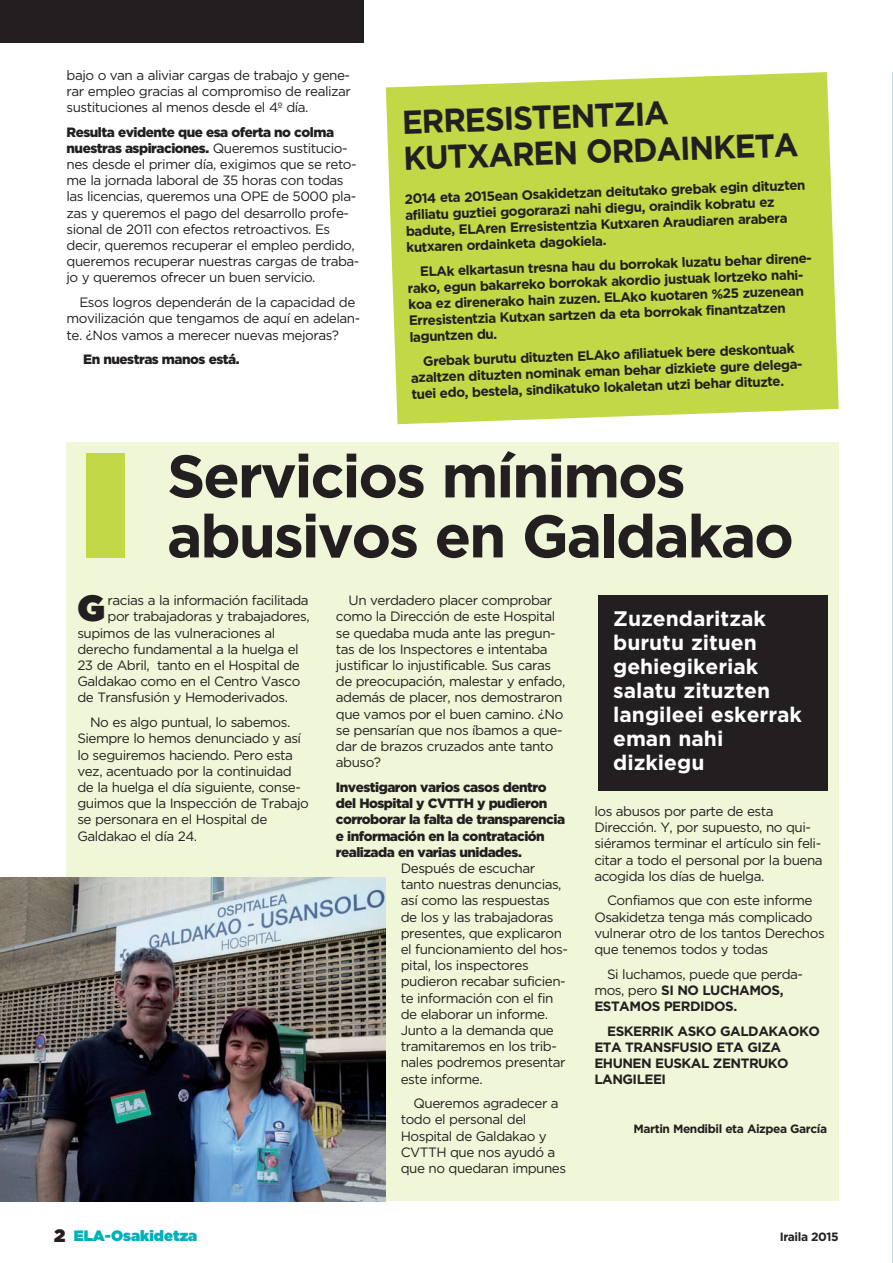
<style>
.page{position:relative;width:893px;height:1263px;background:#fff}
.page>*{position:absolute;margin:0;border:0;box-sizing:border-box;transform-origin:0 0}
.t1{font:700 60px/60px "Gotham";letter-spacing:-.035em;color:#231f20}
.t2{font:36.6px "Gotham Ultra";color:#231f20}
.t3{font:700 33px/36px "Gotham";color:#231f20;scale:.95 1}
.t4{font:700 21px/24px "Gotham";color:#fff}
.t5{font:15px "Gotham Ultra";color:#00b1b9}
.t6{font:13.5px/16.2px "Gotham";letter-spacing:-.035em;color:#231f20}
.t7{font:700 13.5px/16.2px "Gotham";letter-spacing:-.035em;color:#231f20}
.t8{font:900 13.5px/16.2px "Gotham";letter-spacing:-.035em;color:#231f20}
.t9{font:700 12px "Gotham";letter-spacing:-.035em;color:#231f20}
.s1{font-weight:900}
.s2{font-weight:700}
.s3{font-size:18px;color:#231f20}
</style>
<div class="page">
<div style="left:0;top:0;width:363px;height:43px;background:#231f20"></div>
<hr style="left:892px;top:72px;width:1px;height:1191px;background:#bce3e8">
<svg style="left:386px;top:72px;width:453px;height:352px;fill:#c2d846"></svg>
<div style="left:67px;top:442px;width:772px;height:758px;background:#f0f6d8"></div>
<div style="left:86px;top:454px;width:39px;height:104px;background:#c2d846"></div>
<img style="left:0;top:878px;width:386px;height:323px">
<div style="left:598px;top:595px;width:229px;height:196px;background:#231f20"></div>
<p class="t6" style="left:67px;top:66px;width:286px;text-align:justify">bajo o van a aliviar cargas de trabajo y gene&shy;rar empleo gracias al compromiso de realizar sustituciones al menos desde el 4º día.</p>
<p class="t6" style="left:67px;top:124px;width:294px"><span class="s1">Resulta evidente que esa oferta no colma nuestras aspiraciones.</span> Queremos sustitucio&shy;nes desde el primer día, exigimos que se reto&shy;me la jornada laboral de 35 horas con todas las licencias, queremos una OPE de 5000 pla&shy;zas y queremos el pago del desarrollo profe&shy;sional de 2011 con efectos retroactivos. Es decir, queremos recuperar el empleo perdido, queremos recuperar nuestras cargas de traba&shy;jo y queremos ofrecer un buen servicio.</p>
<p class="t6" style="left:67px;top:294px;width:295px;text-indent:13px">Esos logros dependerán de la capacidad de movilización que tengamos de aquí en adelan&shy;te. ¿Nos vamos a merecer nuevas mejoras?</p>
<p class="t8" style="left:83px;top:351px;width:158px">En nuestras manos está.</p>
<h3 class="t3" style="left:401px;top:103px;width:418px;rotate:-2deg">ERRESISTENTZIA<br>KUTXAREN ORDAINKETA</h3>
<p class="t7" style="left:404px;top:190px;width:403px;rotate:-2deg">2014 eta 2015ean Osakidetzan deitutako grebak egin dituzten afiliatu guztiei gogorarazi nahi diegu, oraindik kobratu ez badute, ELAren Erresistentzia Kutxaren Araudiaren arabera kutxaren ordainketa dagokiela.</p>
<p class="t7" style="left:407px;top:264px;width:405px;text-indent:13px;rotate:-2deg">ELAk elkartasun tresna hau du borrokak luzatu behar direne&shy;rako, egun bakarreko borrokak akordio justuak lortzeko nahi&shy;koa ez direnerako hain zuzen. ELAko kuotaren %25 zuzenean Erresistentzia Kutxan sartzen da eta borrokak finantzatzen laguntzen du.</p>
<p class="t7" style="left:410px;top:353px;width:392px;text-indent:13px;rotate:-2deg">Grebak burutu dituzten ELAko afiliatuek bere deskontuak azaltzen dituzten nominak eman behar dizkiete gure delega&shy;tuei edo, bestela, sindikatuko lokaletan utzi behar dituzte.</p>
<h1 class="t1" style="left:167px;top:445px;width:628px">Servicios mínimos abusivos en Galdakao</h1>
<h2 class="t2" style="left:77px;top:587px;width:29px">G</h2>
<p class="t6" style="left:108px;top:592px;width:203px">racias a la información facilitada</p>
<p class="t6" style="left:108px;top:608px;width:204px">por trabajadoras y trabajadores,</p>
<p class="t6" style="left:77px;top:624px;width:199px">supimos de las vulneraciones al</p>
<p class="t6" style="left:77px;top:641px;width:223px">derecho fundamental a la huelga el</p>
<p class="t6" style="left:77px;top:657px;width:224px">23 de Abril, tanto en el Hospital de</p>
<p class="t6" style="left:77px;top:673px;width:225px">Galdakao como en el Centro Vasco</p>
<p class="t6" style="left:77px;top:689px;width:212px">de Transfusión y Hemoderivados.</p>
<p class="t6" style="left:77px;top:714px;width:233px;text-indent:13px">No es algo puntual, lo sabemos.<br>Siempre lo hemos denunciado y así lo seguiremos haciendo. Pero esta vez, acentuado por la continuidad de la huelga el día siguiente, conse&shy;guimos que la Inspección de Trabajo se personara en el Hospital de<br>Galdakao el día 24.</p>
<p class="t6" style="left:336px;top:592px;width:231px;text-indent:13px">Un verdadero placer comprobar como la Dirección de este Hospital se quedaba muda ante las pregun&shy;tas de los Inspectores e intentaba justificar lo injustificable. Sus caras de preocupación, malestar y enfado, además de placer, nos demostraron que vamos por el buen camino. ¿No se pensarían que nos íbamos a que&shy;dar de brazos cruzados ante tanto abuso?</p>
<p class="t8" style="left:336px;top:779px;width:231px">Investigaron varios casos dentro del Hospital y CVTTH y pudieron corroborar la falta de transparencia e información en la contratación realizada en varias unidades.</p>
<p class="t6" style="left:401px;top:860px;width:169px">Después de escuchar tanto nuestras denuncias, así como las respuestas de los y las trabajadoras presentes, que explicaron el funcionamiento del hos&shy;pital, los inspectores pudieron recabar suficien&shy;te información con el fin de elaborar un informe.<br>Junto a la demanda que tramitaremos en los trib&shy;nales podremos presentar este informe.</p>
<p class="t6" style="left:401px;top:1095px;width:167px;text-indent:13px">Queremos agradecer a todo el personal del<br>Hospital de Galdakao y<br>CVTTH que nos ayudó a que no quedaran impunes</p>
<h3 class="t4" style="left:613px;top:606px;width:190px">Zuzendaritzak burutu zituen gehiegikeriak salatu zituzten langileei eskerrak eman nahi dizkiegu</h3>
<p class="t6" style="left:594px;top:803px;width:230px">los abusos por parte de esta Dirección. Y, por supuesto, no qui&shy;siéramos terminar el artículo sin feli&shy;citar a todo el personal por la buena acogida los días de huelga.</p>
<p class="t6" style="left:594px;top:892px;width:232px;text-indent:13px">Confiamos que con este informe<br>Osakidetza tenga más complicado vulnerar otro de los tantos Derechos que tenemos todos y todas</p>
<p class="t6" style="left:594px;top:966px;width:210px;text-indent:13px">Si luchamos, puede que perda&shy;mos, pero <span class="s2">SI NO LUCHAMOS,<br>ESTAMOS PERDIDOS.</span></p>
<p class="t7" style="left:594px;top:1023px;width:227px;text-indent:13px">ESKERRIK ASKO GALDAKAOKO<br>ETA TRANSFUSIO ETA GIZA<br>EHUNEN EUSKAL ZENTRUKO<br>LANGILEEI</p>
<p class="t9" style="left:634px;top:1121px;width:195px">Martin Mendibil eta Aizpea García</p>
<p class="t5" style="left:54px;top:1227px;width:145px"><span class="s3">2</span> ELA-Osakidetza</p>
<p class="t9" style="left:780px;top:1229px;width:60px">Iraila 2015</p>
</div>
